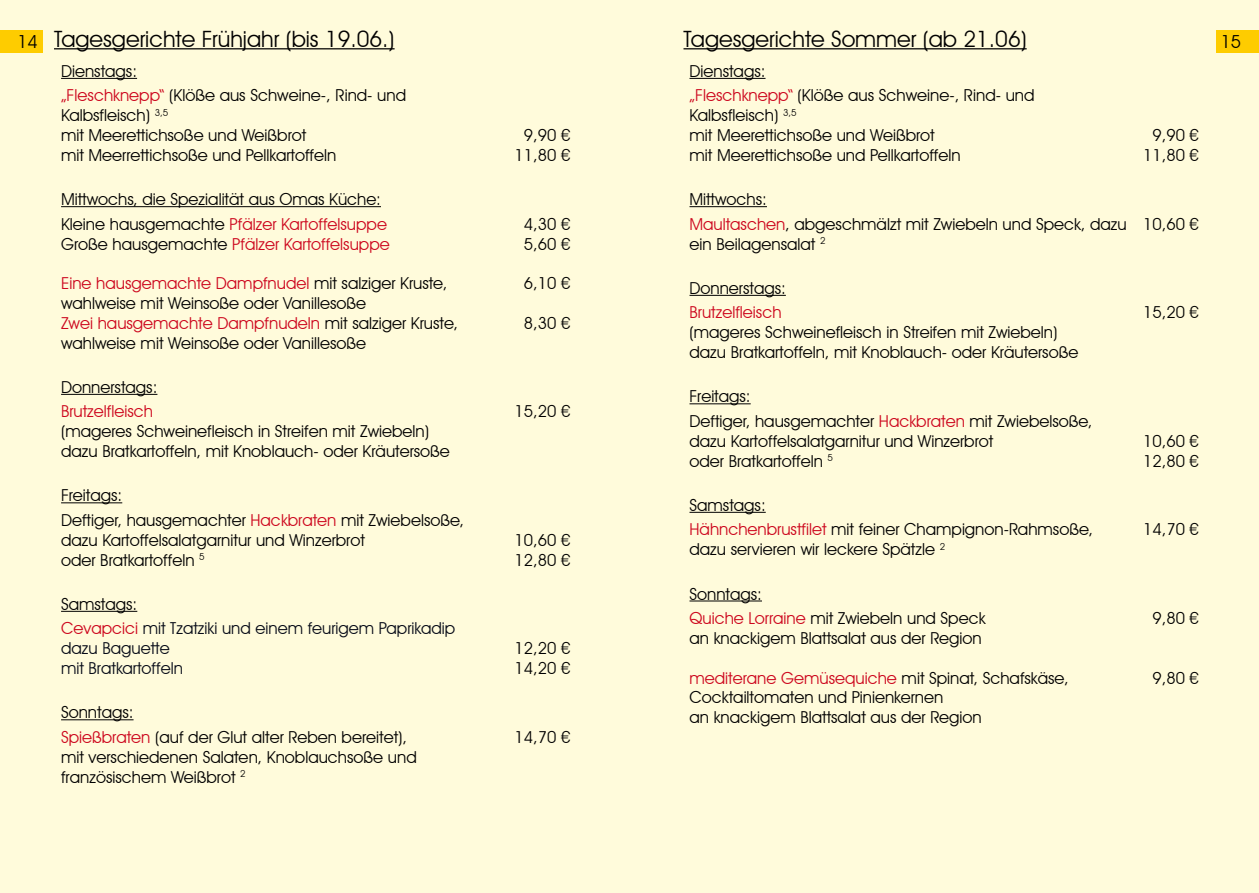
<style>
.page{position:relative;width:1259px;height:893px;background:#fff}
.page>*{position:absolute;margin:0;border:0;box-sizing:border-box;transform-origin:0 0}
.t1{font:22.5px "Avant Garde IT Cby BT";color:#000}
.t2{font:18px "Avant Garde IT Cby BT";color:#000}
.t3{font:16.5px/19.8px "Avant Garde IT Cby BT";color:#000}
.t4{font:16.5px/24.6px "Avant Garde IT Cby BT";color:#070b18}
.t5{font:16.5px "Avant Garde IT Cby BT";color:#cd071e}
.s1{font-size:18px}
.s2{color:#cd071e}
.s3{color:#000}
</style>
<div class="page">
<div style="left:610px;top:0;width:649px;height:893px;background:#fffbdb"></div>
<div style="left:1216px;top:30px;width:43px;height:23px;background:#fecc00"></div>
<div style="left:0;top:0;width:651px;height:893px;background:#fffbdb"></div>
<div style="left:0;top:30px;width:42px;height:23px;background:#fecc00"></div>
<hr style="left:54px;top:48px;width:340px;height:1px;background:#000">
<hr style="left:61px;top:78px;width:76px;height:1px;background:#000">
<hr style="left:61px;top:206px;width:320px;height:1px;background:#000">
<hr style="left:61px;top:394px;width:96px;height:1px;background:#000">
<hr style="left:61px;top:502px;width:61px;height:1px;background:#000">
<hr style="left:61px;top:611px;width:76px;height:1px;background:#000">
<hr style="left:61px;top:719px;width:73px;height:1px;background:#000">
<hr style="left:683px;top:48px;width:343px;height:1px;background:#000">
<hr style="left:689px;top:78px;width:76px;height:1px;background:#000">
<hr style="left:689px;top:206px;width:78px;height:1px;background:#000">
<hr style="left:689px;top:295px;width:97px;height:1px;background:#000">
<hr style="left:689px;top:403px;width:61px;height:1px;background:#000">
<hr style="left:689px;top:512px;width:77px;height:1px;background:#000">
<hr style="left:689px;top:600px;width:73px;height:1px;background:#000">
<h1 class="t1" style="left:17px;top:25px;width:379px"><span class="s1">14</span> Tagesgerichte Frühjahr (bis 19.06.)</h1>
<p class="t2" style="left:1220px;top:31px;width:22px">15</p>
<p class="t3" style="left:61px;top:59px;width:346px;line-height:24.6px">Dienstags:<br><span class="s2">„Fleschknepp“</span> (Klöße aus Schweine-, Rind- und</p>
<p class="t3" style="left:61px;top:105px;width:277px">Kalbsfleisch) <sup>3,5<br></sup>mit Meerettichsoße und Weißbrot<br>mit Meerrettichsoße und Pellkartoffeln</p>
<h1 class="t1" style="left:683px;top:25px;width:345px">Tagesgerichte Sommer (ab 21.06)</h1>
<p class="t3" style="left:689px;top:59px;width:346px;line-height:24.6px">Dienstags:<br><span class="s2">„Fleschknepp“</span> (Klöße aus Schweine-, Rind- und</p>
<p class="t3" style="left:689px;top:105px;width:273px">Kalbsfleisch) <sup>3,5<br></sup>mit Meerettichsoße und Weißbrot mit Meerettichsoße und Pellkartoffeln</p>
<p class="t3" style="left:514px;top:125px;width:57px;text-align:center">9,90 €<br>11,80 €</p>
<p class="t3" style="left:1143px;top:125px;width:57px;text-align:center">9,90 €<br>11,80 €</p>
<p class="t3" style="left:61px;top:187px;width:327px;line-height:24.6px">Mittwochs, die Spezialität aus Omas Küche:<br>Kleine hausgemachte <span class="s2">Pfälzer Kartoffelsuppe</span></p>
<p class="t5" style="left:61px;top:234px;width:330px"><span class="s3">Große hausgemachte</span> Pfälzer Kartoffelsuppe</p>
<p class="t3" style="left:61px;top:273px;width:398px"><span class="s2">Eine hausgemachte Dampfnudel</span> mit salziger Kruste, wahlweise mit Weinsoße oder Vanillesoße<br><span class="s2">Zwei hausgemachte Dampfnudeln</span> mit salziger Kruste, wahlweise mit Weinsoße oder Vanillesoße</p>
<p class="t3" style="left:61px;top:377px;width:98px">Donnerstags:</p>
<p class="t5" style="left:61px;top:402px;width:94px">Brutzelfleisch</p>
<p class="t3" style="left:61px;top:421px;width:390px">(mageres Schweinefleisch in Streifen mit Zwiebeln) dazu Bratkartoffeln, mit Knoblauch- oder Kräutersoße</p>
<p class="t3" style="left:524px;top:214px;width:48px">4,30 €<br>5,60 €</p>
<p class="t3" style="left:524px;top:273px;width:48px">6,10 €</p>
<p class="t3" style="left:524px;top:313px;width:48px">8,30 €</p>
<p class="t3" style="left:514px;top:402px;width:57px">15,20 €</p>
<p class="t3" style="left:61px;top:483px;width:404px;line-height:24.6px">Freitags:<br>Deftiger, hausgemachter <span class="s2">Hackbraten</span> mit Zwiebelsoße,</p>
<p class="t3" style="left:61px;top:530px;width:305px">dazu Kartoffelsalatgarnitur und Winzerbrot oder Bratkartoffeln <sup>5</sup></p>
<p class="t3" style="left:514px;top:530px;width:57px">10,60 €<br>12,80 €</p>
<p class="t4" style="left:61px;top:592px;width:395px"><span class="s3">Samstags:<br></span><span class="s2">Cevapcici</span> mit Tzatziki und einem feurigem Paprikadip</p>
<p class="t4" style="left:61px;top:638px;width:123px;line-height:19.8px">dazu Baguette mit Bratkartoffeln</p>
<p class="t3" style="left:514px;top:638px;width:57px">12,20 €<br>14,20 €</p>
<p class="t3" style="left:61px;top:700px;width:347px;line-height:24.6px">Sonntags:<br><span class="s2">Spießbraten</span> (auf der Glut alter Reben bereitet),</p>
<p class="t3" style="left:61px;top:747px;width:357px">mit verschiedenen Salaten, Knoblauchsoße und französischem Weißbrot <sup>2</sup></p>
<p class="t3" style="left:514px;top:727px;width:57px">14,70 €</p>
<p class="t3" style="left:689px;top:187px;width:439px;line-height:24.6px">Mittwochs:<br><span class="s2">Maultaschen</span>, abgeschmälzt mit Zwiebeln und Speck, dazu</p>
<p class="t3" style="left:689px;top:234px;width:137px">ein Beilagensalat <sup>2</sup></p>
<p class="t3" style="left:689px;top:278px;width:98px">Donnerstags:</p>
<p class="t5" style="left:689px;top:303px;width:94px">Brutzelfleisch</p>
<p class="t3" style="left:689px;top:322px;width:390px">(mageres Schweinefleisch in Streifen mit Zwiebeln) dazu Bratkartoffeln, mit Knoblauch- oder Kräutersoße</p>
<p class="t3" style="left:1143px;top:214px;width:57px">10,60 €</p>
<p class="t3" style="left:1143px;top:303px;width:57px">15,20 €</p>
<p class="t3" style="left:689px;top:384px;width:404px;line-height:24.6px">Freitags:<br>Deftiger, hausgemachter <span class="s2">Hackbraten</span> mit Zwiebelsoße,</p>
<p class="t3" style="left:689px;top:431px;width:305px">dazu Kartoffelsalatgarnitur und Winzerbrot oder Bratkartoffeln <sup>5</sup></p>
<p class="t3" style="left:1143px;top:431px;width:57px">10,60 €<br>12,80 €</p>
<p class="t3" style="left:689px;top:493px;width:405px;line-height:24.6px">Samstags:<br><span class="s2">Hähnchenbrustfilet</span> mit feiner Champignon-Rahmsoße,</p>
<p class="t3" style="left:689px;top:539px;width:257px">dazu servieren wir leckere Spätzle <sup>2</sup></p>
<p class="t3" style="left:1143px;top:519px;width:57px">14,70 €</p>
<p class="t3" style="left:689px;top:581px;width:297px;line-height:24.6px">Sonntags:<br><span class="s2">Quiche Lorraine</span> mit Zwiebeln und Speck</p>
<p class="t3" style="left:689px;top:628px;width:294px">an knackigem Blattsalat aus der Region</p>
<p class="t3" style="left:689px;top:668px;width:381px"><span class="s2">mediterane Gemüsequiche</span> mit Spinat, Schafskäse,<br>Cocktailtomaten und Pinienkernen<br>an knackigem Blattsalat aus der Region</p>
<p class="t3" style="left:1152px;top:608px;width:48px">9,80 €</p>
<p class="t3" style="left:1152px;top:668px;width:48px">9,80 €</p>
</div>
